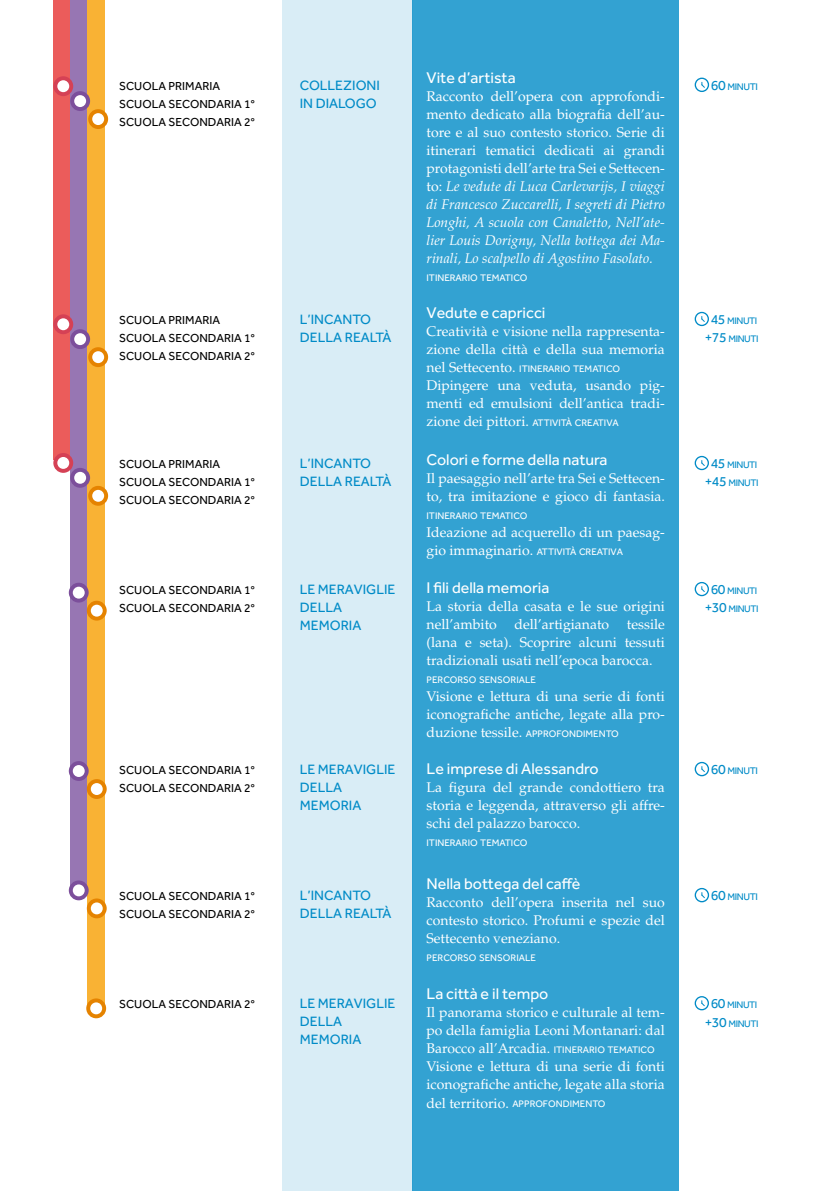
<style>
.page{position:relative;width:840px;height:1191px;background:#fff}
.page>*{position:absolute;margin:0;border:0;box-sizing:border-box;transform-origin:0 0}
.t1{font:16px "Effra";color:#fff}
.t2{font:14px/18px "Palatino LT Std";color:#fff;text-align:justify}
.t3{font:italic 14px/18px "Palatino LT Std";color:#fff;text-align:justify}
.t4{font:14px/18px "Effra";color:#008bc7}
.t5{font:12px/18px "Effra";color:#000}
.t6{font:9.8px "Effra";color:#fff}
.t7{font:9.8px/18.2px "Effra";letter-spacing:-.045em;color:#008bc7;text-align:center}
.s1{font-style:normal}
.s2{font-family:"Palatino LT Std";font-size:14px}
.s3{font-family:"Effra";font-size:9.8px}
.s4{font-size:14.2px}
.s5{font-size:14px}
</style>
<div class="page">
<div style="left:282px;top:0;width:130px;height:1191px;background:#d9edf6"></div>
<div style="left:412px;top:0;width:266px;height:1191px;background:#33a2d2"></div>
<div style="left:694px;top:78px;width:14px;height:14px;border:1px solid #008bc7;border-radius:50%"></div>
<svg style="left:701px;top:82px;width:3px;height:6px"></svg>
<div style="left:694px;top:312px;width:14px;height:14px;border:1px solid #008bc7;border-radius:50%"></div>
<svg style="left:701px;top:316px;width:3px;height:6px"></svg>
<div style="left:694px;top:456px;width:14px;height:14px;border:1px solid #008bc7;border-radius:50%"></div>
<svg style="left:701px;top:460px;width:3px;height:6px"></svg>
<div style="left:694px;top:582px;width:14px;height:14px;border:1px solid #008bc7;border-radius:50%"></div>
<svg style="left:701px;top:586px;width:3px;height:6px"></svg>
<div style="left:694px;top:762px;width:14px;height:14px;border:1px solid #008bc7;border-radius:50%"></div>
<svg style="left:701px;top:766px;width:3px;height:6px"></svg>
<div style="left:694px;top:888px;width:14px;height:14px;border:1px solid #008bc7;border-radius:50%"></div>
<svg style="left:701px;top:892px;width:3px;height:6px"></svg>
<div style="left:694px;top:996px;width:14px;height:14px;border:1px solid #008bc7;border-radius:50%"></div>
<svg style="left:701px;top:1000px;width:3px;height:6px"></svg>
<div style="left:54px;top:0;width:17px;height:459px;background:#eb5c5b"></div>
<div style="left:71px;top:0;width:17px;height:893px;background:#9776b3"></div>
<div style="left:88px;top:0;width:17px;height:1008px;background:#f9b234"></div>
<svg style="left:86px;top:998px;width:20px;height:20px"></svg>
<div style="left:90px;top:1002px;width:12px;height:12px;background:#fff;border-radius:50%"></div>
<div style="left:53px;top:76px;width:20px;height:20px;background:#d54155;border-radius:50%"></div>
<div style="left:57px;top:80px;width:12px;height:12px;background:#fff;border-radius:50%"></div>
<div style="left:70px;top:91px;width:20px;height:20px;background:#7c4f9b;border-radius:50%"></div>
<div style="left:74px;top:95px;width:12px;height:12px;background:#fff;border-radius:50%"></div>
<svg style="left:88px;top:109px;width:20px;height:20px"></svg>
<div style="left:92px;top:113px;width:12px;height:12px;background:#fff;border-radius:50%"></div>
<div style="left:53px;top:314px;width:20px;height:20px;background:#d54155;border-radius:50%"></div>
<div style="left:57px;top:318px;width:12px;height:12px;background:#fff;border-radius:50%"></div>
<div style="left:70px;top:329px;width:20px;height:20px;background:#7c4f9b;border-radius:50%"></div>
<div style="left:74px;top:333px;width:12px;height:12px;background:#fff;border-radius:50%"></div>
<svg style="left:88px;top:347px;width:20px;height:20px"></svg>
<div style="left:92px;top:351px;width:12px;height:12px;background:#fff;border-radius:50%"></div>
<svg style="left:53px;top:453px;width:20px;height:20px"></svg>
<div style="left:57px;top:457px;width:12px;height:12px;background:#fff;border-radius:50%"></div>
<div style="left:70px;top:468px;width:20px;height:20px;background:#7c4f9b;border-radius:50%"></div>
<div style="left:74px;top:472px;width:12px;height:12px;background:#fff;border-radius:50%"></div>
<svg style="left:88px;top:486px;width:20px;height:20px"></svg>
<div style="left:92px;top:490px;width:12px;height:12px;background:#fff;border-radius:50%"></div>
<div style="left:69px;top:583px;width:20px;height:19px;background:#7c4f9b;border-radius:50%"></div>
<div style="left:73px;top:586px;width:12px;height:12px;background:#fff;border-radius:50%"></div>
<svg style="left:87px;top:601px;width:20px;height:19px"></svg>
<div style="left:91px;top:604px;width:12px;height:12px;background:#fff;border-radius:50%"></div>
<div style="left:69px;top:761px;width:20px;height:20px;background:#7c4f9b;border-radius:50%"></div>
<div style="left:73px;top:765px;width:12px;height:12px;background:#fff;border-radius:50%"></div>
<svg style="left:87px;top:779px;width:20px;height:20px"></svg>
<div style="left:91px;top:783px;width:12px;height:12px;background:#fff;border-radius:50%"></div>
<svg style="left:69px;top:880px;width:20px;height:20px"></svg>
<div style="left:73px;top:884px;width:12px;height:12px;background:#fff;border-radius:50%"></div>
<svg style="left:87px;top:898px;width:20px;height:20px"></svg>
<div style="left:91px;top:902px;width:12px;height:12px;background:#fff;border-radius:50%"></div>
<p class="t5" style="left:119px;top:77px;width:137px">SCUOLA PRIMARIA<br>SCUOLA SECONDARIA 1°<br>SCUOLA SECONDARIA 2°</p>
<p class="t5" style="left:119px;top:311px;width:137px">SCUOLA PRIMARIA<br>SCUOLA SECONDARIA 1°<br>SCUOLA SECONDARIA 2°</p>
<p class="t5" style="left:119px;top:455px;width:137px">SCUOLA PRIMARIA<br>SCUOLA SECONDARIA 1°<br>SCUOLA SECONDARIA 2°</p>
<p class="t5" style="left:119px;top:581px;width:137px">SCUOLA SECONDARIA 1°<br>SCUOLA SECONDARIA 2°</p>
<p class="t5" style="left:119px;top:761px;width:137px">SCUOLA SECONDARIA 1°<br>SCUOLA SECONDARIA 2°</p>
<p class="t5" style="left:119px;top:887px;width:137px">SCUOLA SECONDARIA 1°<br>SCUOLA SECONDARIA 2°</p>
<p class="t5" style="left:119px;top:995px;width:137px">SCUOLA SECONDARIA 2°</p>
<p class="t4" style="left:299px;top:76px;width:82px">COLLEZIONI<br>IN DIALOGO</p>
<p class="t4" style="left:299px;top:310px;width:93px">L’INCANTO<br>DELLA REALTÀ</p>
<p class="t4" style="left:299px;top:454px;width:93px">L’INCANTO<br>DELLA REALTÀ</p>
<p class="t4" style="left:299px;top:580px;width:97px">LE MERAVIGLIE<br>DELLA<br>MEMORIA</p>
<p class="t4" style="left:299px;top:760px;width:97px">LE MERAVIGLIE<br>DELLA<br>MEMORIA</p>
<p class="t4" style="left:299px;top:886px;width:93px">L’INCANTO<br>DELLA REALTÀ</p>
<p class="t4" style="left:299px;top:994px;width:97px">LE MERAVIGLIE<br>DELLA<br>MEMORIA</p>
<p class="t1" style="left:426px;top:68px;width:91px">Vite d’artista</p>
<p class="t3" style="left:426px;top:87px;width:240px"><span class="s1">Racconto dell’opera con approfondi&shy;mento dedicato alla biografia dell’au&shy;tore e al suo contesto storico. Serie di itinerari tematici dedicati ai grandi protagonisti dell’arte tra Sei e Settecen&shy;to:</span> Le vedute di Luca Carlevarijs, I viaggi di Francesco Zuccarelli, I segreti di Pietro Longhi, A scuola con Canaletto, Nell’ate&shy;lier Louis Dorigny, Nella bottega dei Ma&shy;rinali, Lo scalpello di Agostino Fasolato.</p>
<p class="t6" style="left:426px;top:272px;width:102px">ITINERARIO TEMATICO</p>
<p class="t1" style="left:426px;top:303px;width:120px">Vedute e capricci</p>
<p class="t2" style="left:426px;top:323px;width:240px">Creatività e visione nella rappresenta&shy;zione della città e della sua memoria</p>
<p class="t6" style="left:426px;top:363px;width:195px"><span class="s2">nel Settecento.</span> ITINERARIO TEMATICO</p>
<p class="t2" style="left:426px;top:377px;width:240px">Dipingere una veduta, usando pig&shy;menti ed emulsioni dell’antica tradi&shy;zione dei pittori. <span class="s3">ATTIVITÀ CREATIVA</span></p>
<p class="t1" style="left:426px;top:450px;width:182px">Colori e forme della natura</p>
<p class="t2" style="left:426px;top:469px;width:240px">Il paesaggio nell’arte tra Sei e Settecen&shy;to, tra imitazione e gioco di fantasia.</p>
<p class="t6" style="left:426px;top:510px;width:102px">ITINERARIO TEMATICO</p>
<p class="t2" style="left:426px;top:523px;width:240px">Ideazione ad acquerello di un paesag-</p>
<p class="t6" style="left:426px;top:546px;width:198px"><span class="s2">gio immaginario.</span> ATTIVITÀ CREATIVA</p>
<p class="t1" style="left:426px;top:578px;width:124px">I fili della memoria</p>
<p class="t2" style="left:426px;top:597px;width:240px">La storia della casata e le sue origini nell’ambito</p>
<p class="t2" style="left:426px;top:615px;width:240px;text-indent:200px">tessile (lana e seta). Scoprire alcuni tessuti tradizionali usati nell’epoca barocca.</p>
<p class="t6" style="left:426px;top:674px;width:111px">PERCORSO SENSORIALE</p>
<p class="t2" style="left:426px;top:687px;width:240px">Visione e lettura di una serie di fonti iconografiche antiche, legate alla pro&shy;duzione tessile. <span class="s3">APPROFONDIMENTO</span></p>
<p class="t1" style="left:426px;top:759px;width:174px">Le imprese di Alessandro</p>
<p class="t2" style="left:426px;top:779px;width:240px">La figura del grande condottiero tra storia e leggenda, attraverso gli affre&shy;schi del palazzo barocco.</p>
<p class="t6" style="left:426px;top:837px;width:102px">ITINERARIO TEMATICO</p>
<p class="t1" style="left:426px;top:874px;width:155px">Nella bottega del caffè</p>
<p class="t2" style="left:426px;top:893px;width:240px">Racconto dell’opera inserita nel suo contesto storico. Profumi e spezie del Settecento veneziano.</p>
<p class="t6" style="left:426px;top:952px;width:111px">PERCORSO SENSORIALE</p>
<p class="t1" style="left:426px;top:984px;width:123px">La città e il tempo</p>
<p class="t2" style="left:426px;top:1004px;width:240px;text-align:left">Il panorama storico e culturale al tem&shy;po della famiglia Leoni Montanari: dal Barocco all’Arcadia. <span class="s3">ITINERARIO TEMATICO </span>Visione e lettura di una serie di fonti iconografiche antiche, legate alla storia</p>
<p class="t6" style="left:426px;top:1098px;width:180px"><span class="s2">del territorio.</span> APPROFONDIMENTO</p>
<p class="t2" style="left:514px;top:615px;width:96px">dell’artigianato</p>
<p class="t7" style="left:710px;top:78px;width:49px"><span class="s4">60</span> MINUTI</p>
<p class="t7" style="left:704px;top:312px;width:55px"><span class="s5">45</span> MINUTI <span class="s5">+75</span> MINUTI</p>
<p class="t7" style="left:704px;top:456px;width:55px"><span class="s5">45</span> MINUTI <span class="s5">+45</span> MINUTI</p>
<p class="t7" style="left:704px;top:582px;width:55px"><span class="s5">60</span> MINUTI <span class="s5">+30</span> MINUTI</p>
<p class="t7" style="left:710px;top:762px;width:49px"><span class="s4">60</span> MINUTI</p>
<p class="t7" style="left:710px;top:888px;width:49px"><span class="s4">60</span> MINUTI</p>
<p class="t7" style="left:704px;top:996px;width:55px"><span class="s5">60</span> MINUTI <span class="s5">+30</span> MINUTI</p>
</div>
